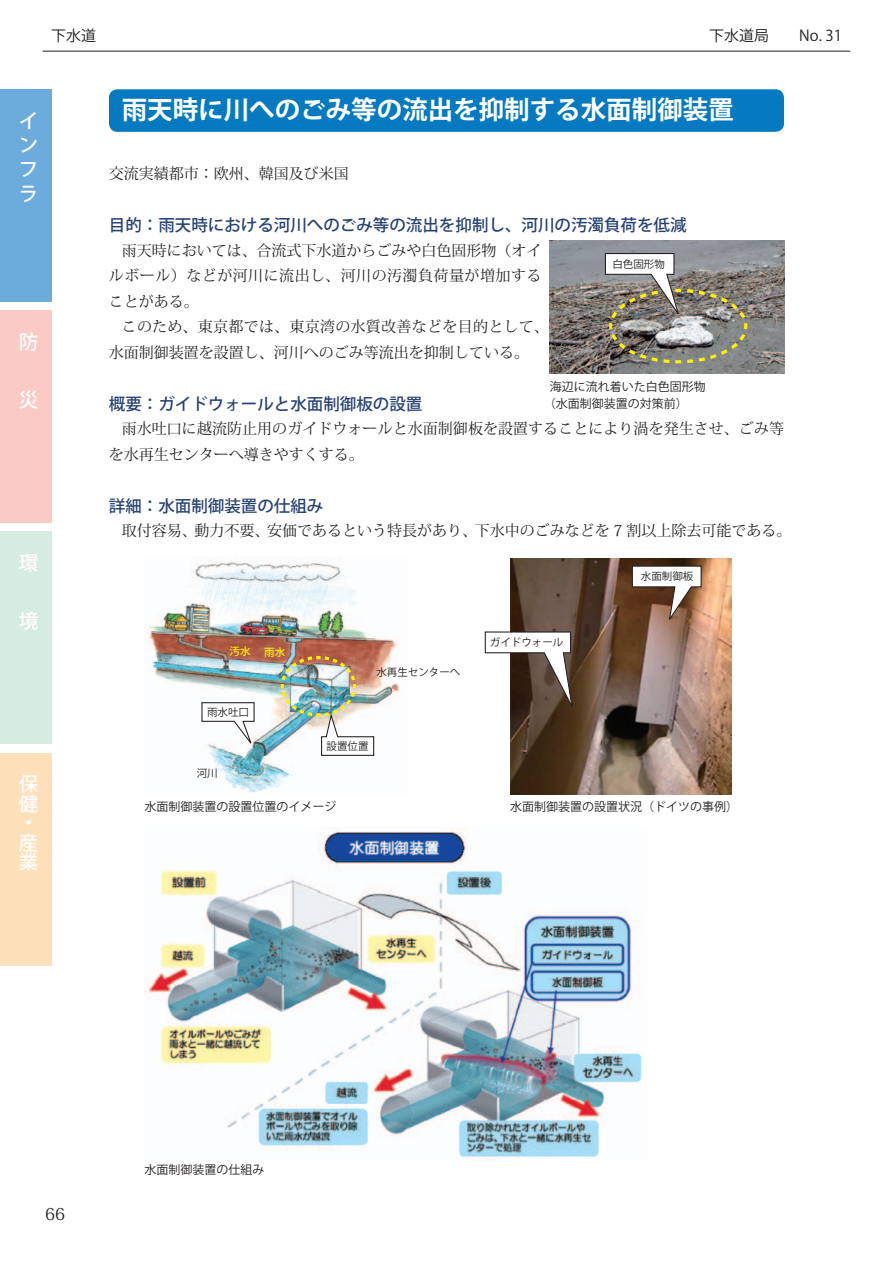
<style>
.page{position:relative;width:893px;height:1263px;background:#fff}
.page>*{position:absolute;margin:0;border:0;box-sizing:border-box;transform-origin:0 0}
.大タイトル{font:700 25.5px "Koz Go Pro";color:#fff}
.t1{font:500 19.5px/19.5px "Koz Go Pro";color:#fff;text-align:justify}
.中タイトル{font:500 16.5px "Koz Go Pro";color:#284274}
.t2{font:16.5px "Koz Min Pro";color:#231f20}
.本文{font:15px/25.5px "Koz Min Pro";color:#231f20}
.本文_付{font:15px "Koz Min Pro";color:#231f20}
.t3{font:15px "Koz Go Pro";color:#231f20}
.キャプション{font:12px "Koz Go Pro";color:#231f20}
.図表中文字{font:10.5px "Koz Go Pro";color:#231f20}
.図表中文字-2{font:500 10.5px "Koz Go Pro";color:#fff101}
</style>
<div class="page">
<div style="left:109px;top:89px;width:675px;height:43px;background:#057ac0;border-radius:9px"></div>
<img style="left:511px;top:559px;width:220px;height:235px">
<img style="left:146px;top:556px;width:254px;height:237px">
<img style="left:146px;top:827px;width:496px;height:332px">
<img style="left:550px;top:240px;width:234px;height:133px">
<div style="left:0;top:89px;width:51px;height:213px;background:#6cacdd"></div>
<div style="left:0;top:310px;width:51px;height:213px;background:#facbc5"></div>
<div style="left:0;top:531px;width:51px;height:213px;background:#d7ece0"></div>
<div style="left:0;top:753px;width:51px;height:212px;background:#fee0bb"></div>
<hr style="left:43px;top:51px;width:807px;height:1px;background:#231f20">
<img style="left:604px;top:252px;width:145px;height:113px">
<svg style="left:484px;top:631px;width:90px;height:82px"></svg>
<svg style="left:631px;top:565px;width:71px;height:59px"></svg>
<svg style="left:201px;top:702px;width:54px;height:47px"></svg>
<img style="left:279px;top:654px;width:96px;height:102px">
<p class="t3" style="left:51px;top:26px;width:46px">下水道</p>
<p class="t3" style="left:709px;top:26px;width:134px">下水道局　　No. 31</p>
<p class="t1" style="left:19px;top:109px;width:20px;line-height:24.3px">インフラ</p>
<p class="t1" style="left:19px;top:333px;width:20px">防</p>
<p class="t1" style="left:19px;top:391px;width:20px">災</p>
<p class="t1" style="left:19px;top:554px;width:20px">環</p>
<p class="t1" style="left:19px;top:612px;width:21px">境</p>
<p class="t1" style="left:19px;top:775px;width:21px;text-align:left">保健・産業</p>
<p class="大タイトル" style="left:122px;top:93px;width:613px">雨天時に川へのごみ等の流出を抑制する水面制御装置</p>
<p class="本文_付" style="left:109px;top:163px;width:241px">交流実績都市：欧州、韓国及び米国</p>
<p class="中タイトル" style="left:109px;top:215px;width:579px">目的：雨天時における河川へのごみ等の流出を抑制し、河川の汚濁負荷を低減</p>
<p class="本文" style="left:109px;top:237px;width:434px;text-align:justify;text-indent:13px">雨天時においては、合流式下水道からごみや白色固形物（オイルボール）などが河川に流出し、河川の汚濁負荷量が増加することがある。</p>
<p class="本文" style="left:109px;top:313px;width:441px;text-indent:13px">このため、東京都では、東京湾の水質改善などを目的として、水面制御装置を設置し、河川へのごみ等流出を抑制している。</p>
<p class="中タイトル" style="left:109px;top:393px;width:315px">概要：ガイドウォールと水面制御板の設置</p>
<p class="本文" style="left:109px;top:415px;width:677px;text-indent:13px">雨水吐口に越流防止用のガイドウォールと水面制御板を設置することにより渦を発生させ、ごみ等を水再生センターへ導きやすくする。</p>
<p class="中タイトル" style="left:109px;top:495px;width:216px">詳細：水面制御装置の仕組み</p>
<p class="本文" style="left:122px;top:517px;width:671px">取付容易、動力不要、安価であるという特長があり、下水中のごみなどを 7 割以上除去可能である。</p>
<p class="図表中文字" style="left:612px;top:257px;width:54px">白色固形物</p>
<p class="キャプション" style="left:550px;top:379px;width:157px">海辺に流れ着いた白色固形物</p>
<p class="キャプション" style="left:544px;top:395px;width:145px">（水面制御装置の対策前）</p>
<p class="図表中文字-2" style="left:230px;top:644px;width:22px">汚水</p>
<p class="図表中文字-2" style="left:264px;top:645px;width:22px">雨水</p>
<p class="図表中文字" style="left:376px;top:666px;width:85px">水再生センターへ</p>
<p class="図表中文字" style="left:207px;top:705px;width:43px">雨水吐口</p>
<p class="図表中文字" style="left:197px;top:766px;width:22px">河川</p>
<p class="図表中文字" style="left:327px;top:739px;width:43px">設置位置</p>
<p class="キャプション" style="left:145px;top:799px;width:193px">水面制御装置の設置位置のイメージ</p>
<p class="図表中文字" style="left:490px;top:635px;width:75px">ガイドウォール</p>
<p class="図表中文字" style="left:641px;top:569px;width:54px">水面制御板</p>
<p class="キャプション" style="left:510px;top:799px;width:229px">水面制御装置の設置状況（ドイツの事例）</p>
<p class="t2" style="left:45px;top:1203px;width:22px">66</p>
<p class="キャプション" style="left:145px;top:1162px;width:121px">水面制御装置の仕組み</p>
</div>
